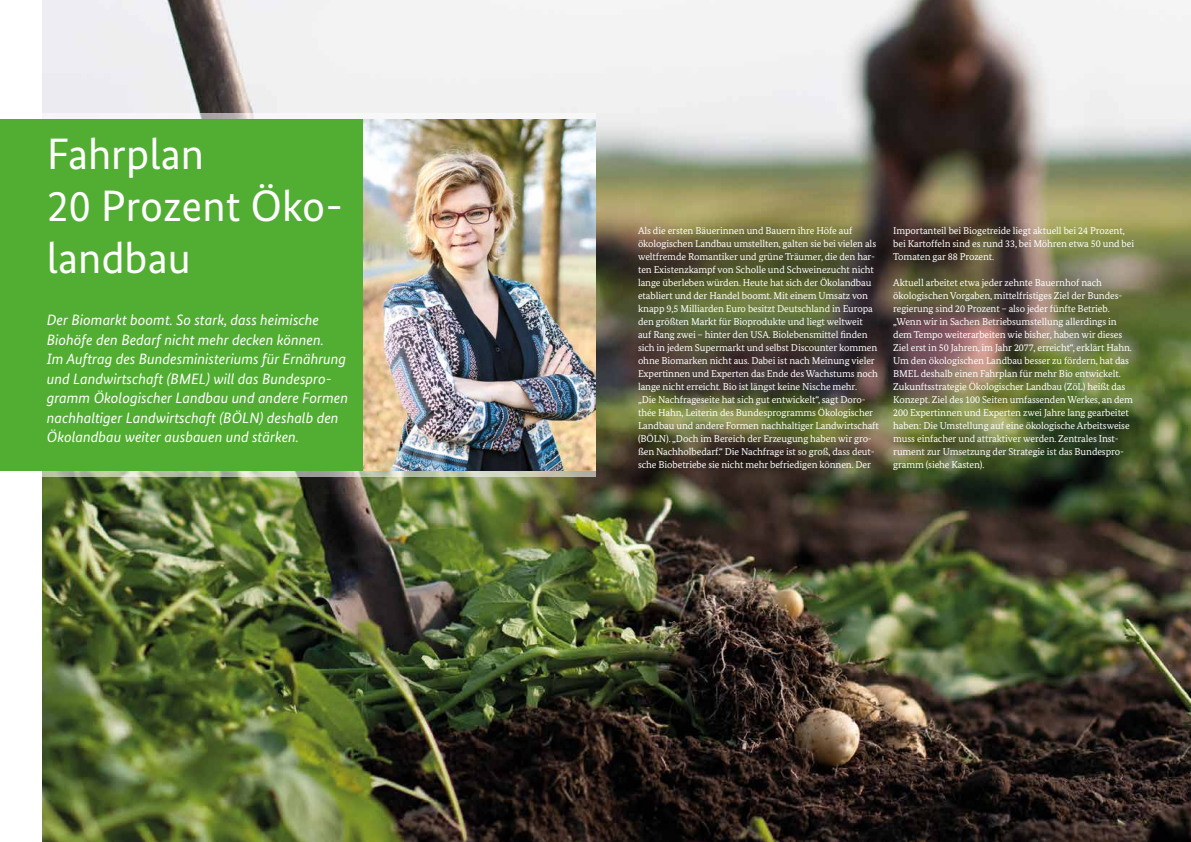
<style>
.page{position:relative;width:1191px;height:842px;background:#fff}
.page>*{position:absolute;margin:0;border:0;box-sizing:border-box;transform-origin:0 0}
.t1{font:44px/52px "Bundes Sans";color:#fff}
.t2{font:italic 15px/19.5px "Bundes Sans";color:#fff}
.t3{font:10px/13px "Bundes Serif";letter-spacing:-.01em;color:#fff}
</style>
<div class="page">
<img style="left:43px;top:0;width:1148px;height:842px">
<svg style="left:9px;top:114px;width:586px;height:363px"></svg>
<img style="left:362px;top:120px;width:233px;height:351px">
<div style="left:0;top:120px;width:362px;height:351px;background:#52ae32"></div>
<h1 class="t1" style="left:47px;top:127px;width:298px">Fahrplan<br>20 Prozent Öko&shy;landbau</h1>
<p class="t2" style="left:47px;top:310px;width:303px">Der Biomarkt boomt. So stark, dass heimische Biohöfe den Bedarf nicht mehr decken können.<br>Im Auftrag des Bundesministeriums für Ernährung und Landwirtschaft (BMEL) will das Bundespro&shy;gramm Ökologischer Landbau und andere Formen nachhaltiger Landwirtschaft (BÖLN) deshalb den Ökolandbau weiter ausbauen und stärken.</p>
<p class="t3" style="left:638px;top:224px;width:242px">Als die ersten Bäuerinnen und Bauern ihre Höfe auf ökologischen Landbau umstellten, galten sie bei vielen als weltfremde Romantiker und grüne Träumer, die den har&shy;ten Existenzkampf von Scholle und Schweinezucht nicht lange überleben würden. Heute hat sich der Ökolandbau etabliert und der Handel boomt. Mit einem Umsatz von knapp 9,5 Milliarden Euro besitzt Deutschland in Europa den größten Markt für Bioprodukte und liegt weltweit<br>auf Rang zwei – hinter den USA. Biolebensmittel finden sich in jedem Supermarkt und selbst Discounter kommen ohne Biomarken nicht aus. Dabei ist nach Meinung vieler Expertinnen und Experten das Ende des Wachstums noch lange nicht erreicht. Bio ist längst keine Nische mehr.<br>„Die Nachfrageseite hat sich gut entwickelt“, sagt Doro&shy;thée Hahn, Leiterin des Bundesprogramms Ökologischer Landbau und andere Formen nachhaltiger Landwirtschaft (BÖLN). „Doch im Bereich der Erzeugung haben wir gro&shy;ßen Nachholbedarf.“ Die Nachfrage ist so groß, dass deut&shy;sche Biobetriebe sie nicht mehr befriedigen können. Der</p>
<p class="t3" style="left:893px;top:224px;width:242px">Importanteil bei Biogetreide liegt aktuell bei 24 Prozent, bei Kartoffeln sind es rund 33, bei Möhren etwa 50 und bei<br>Tomaten gar 88 Prozent.</p>
<p class="t3" style="left:893px;top:276px;width:241px">Aktuell arbeitet etwa jeder zehnte Bauernhof nach ökologischen Vorgaben, mittelfristiges Ziel der Bundes&shy;regierung sind 20 Prozent – also jeder fünfte Betrieb. „Wenn wir in Sachen Betriebsumstellung allerdings in dem Tempo weiterarbeiten wie bisher, haben wir dieses Ziel erst in 50 Jahren, im Jahr 2077, erreicht“, erklärt Hahn.<br>Um den ökologischen Landbau besser zu fördern, hat das BMEL deshalb einen Fahrplan für mehr Bio entwickelt.<br>Zukunftsstrategie Ökologischer Landbau (ZöL) heißt das Konzept. Ziel des 100 Seiten umfassenden Werkes, an dem 200 Expertinnen und Experten zwei Jahre lang gearbeitet haben: Die Umstellung auf eine ökologische Arbeitsweise muss einfacher und attraktiver werden. Zentrales Inst&shy;rument zur Umsetzung der Strategie ist das Bundespro&shy;gramm (siehe Kasten).</p>
</div>
